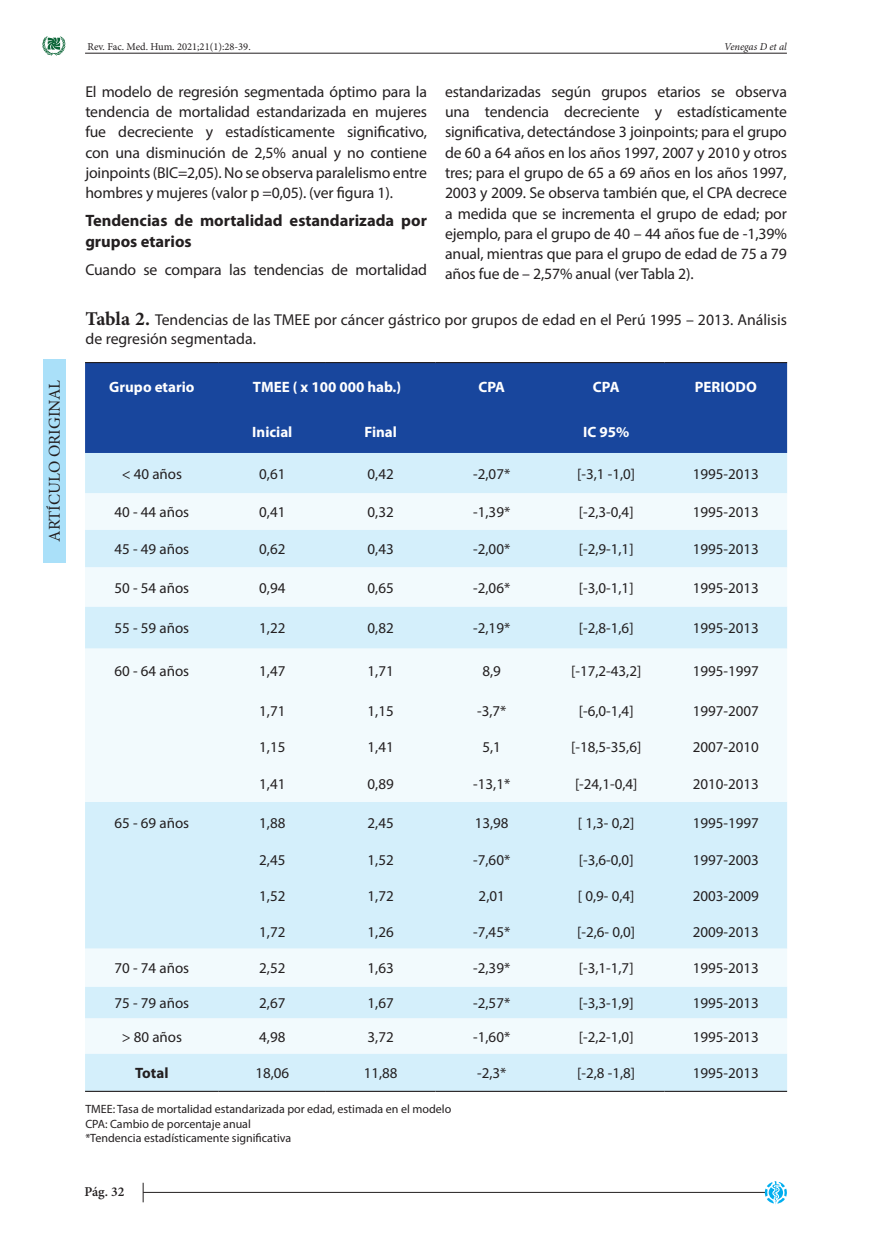
<style>
.page{position:relative;width:872px;height:1234px;background:#fff}
.page>*{position:absolute;margin:0;border:0;box-sizing:border-box;transform-origin:0 0}
.PARRAFO_OK{font:700 16.5px/20.2px "Myriad Pro";color:#231f20}
.t1{font:16.5px "Minion Pro";letter-spacing:-.005em;color:#231f20}
.PARRAFO_OK-2{font:15.75px/20.2px "Myriad Pro";letter-spacing:-.01em;color:#231f20;text-align:justify}
.t2{font:15px "Myriad Pro";color:#231f20}
.t3{font:700 15px "Myriad Pro";color:#fff}
.t4{font:700 15px "Myriad Pro";color:#231f20}
.t5{font:600 13.5px "Minion Pro";color:#231f20}
.t6{font:12px "Myriad Pro";color:#231f20}
.t7{font:10.5px "Minion Pro";color:#231f20}
.t8{font:italic 10.5px "Minion Pro";letter-spacing:-.005em;color:#231f20}
.s1{font-family:"Minion Pro";font-weight:700;font-size:19.5px}
</style>
<div class="page">
<div style="left:43px;top:359px;width:22px;height:203px;background:#aae0f9"></div>
<hr style="left:85px;top:53px;width:702px;height:1px;background:#231f20">
<svg style="left:42px;top:36px;width:24px;height:20px"></svg>
<hr style="left:143px;top:1191px;width:622px;height:1px;background:#231f20">
<svg style="left:764px;top:1181px;width:23px;height:23px"></svg>
<svg style="left:143px;top:1182px;width:1px;height:19px"></svg>
<div style="left:85px;top:363px;width:702px;height:90px;background:#18469d"></div>
<div style="left:85px;top:453px;width:702px;height:637px;background:#d4effb"></div>
<svg style="left:85px;top:493px;width:702px;height:560px;fill:#f2fafd"></svg>
<hr style="left:85px;top:362px;width:134px;height:1px;background:#231f20">
<hr style="left:219px;top:362px;width:107px;height:1px;background:#231f20">
<hr style="left:326px;top:362px;width:109px;height:1px;background:#231f20">
<hr style="left:435px;top:362px;width:113px;height:1px;background:#231f20">
<hr style="left:548px;top:362px;width:116px;height:1px;background:#231f20">
<hr style="left:664px;top:362px;width:123px;height:1px;background:#231f20">
<hr style="left:85px;top:1090px;width:134px;height:1px;background:#231f20">
<hr style="left:219px;top:1090px;width:107px;height:1px;background:#231f20">
<hr style="left:326px;top:1090px;width:109px;height:1px;background:#231f20">
<hr style="left:435px;top:1090px;width:113px;height:1px;background:#231f20">
<hr style="left:548px;top:1090px;width:116px;height:1px;background:#231f20">
<hr style="left:664px;top:1090px;width:123px;height:1px;background:#231f20">
<p class="t1" style="left:43px;top:541px;width:163px;rotate:-90deg">ARTÍCULO ORIGINAL</p>
<p class="t7" style="left:87px;top:40px;width:165px">Rev. Fac. Med. Hum. 2021;21(1):28-39.</p>
<p class="t8" style="left:724px;top:40px;width:64px">Venegas D et al</p>
<p class="PARRAFO_OK-2" style="left:85px;top:81px;width:343px">El modelo de regresión segmentada óptimo para la tendencia de mortalidad estandarizada en mujeres fue decreciente y estadísticamente significativo, con una disminución de 2,5% anual y no contiene joinpoints (BIC=2,05). No se observa paralelismo entre hombres y mujeres (valor p =0,05). (ver figura 1).</p>
<p class="PARRAFO_OK" style="left:85px;top:210px;width:343px">Tendencias de mortalidad estandarizada por grupos etarios</p>
<p class="PARRAFO_OK-2" style="left:85px;top:259px;width:343px">Cuando se compara las tendencias de mortalidad</p>
<p class="PARRAFO_OK-2" style="left:445px;top:81px;width:343px">estandarizadas según grupos etarios se observa una tendencia decreciente y estadísticamente significativa, detectándose 3 joinpoints; para el grupo de 60 a 64 años en los años 1997, 2007 y 2010 y otros tres; para el grupo de 65 a 69 años en los años 1997, 2003 y 2009. Se observa también que, el CPA decrece a medida que se incrementa el grupo de edad; por ejemplo, para el grupo de 40 – 44 años fue de -1,39% anual, mientras que para el grupo de edad de 75 a 79 años fue de – 2,57% anual (ver Tabla 2).</p>
<p class="PARRAFO_OK-2" style="left:86px;top:310px;width:703px;line-height:18.9px"><span class="s1">Tabla 2.</span> Tendencias de las TMEE por cáncer gástrico por grupos de edad en el Perú 1995 – 2013. Análisis de regresión segmentada.</p>
<p class="t3" style="left:109px;top:377px;width:87px">Grupo etario</p>
<p class="t3" style="left:253px;top:377px;width:150px">TMEE ( x 100 000 hab.)</p>
<p class="t3" style="left:478px;top:377px;width:28px">CPA</p>
<p class="t3" style="left:593px;top:377px;width:28px">CPA</p>
<p class="t3" style="left:695px;top:377px;width:63px">PERIODO</p>
<p class="t3" style="left:252px;top:422px;width:42px">Inicial</p>
<p class="t3" style="left:364px;top:422px;width:34px">Final</p>
<p class="t3" style="left:583px;top:422px;width:48px">IC 95%</p>
<p class="t2" style="left:122px;top:464px;width:62px">&lt; 40 años</p>
<p class="t2" style="left:259px;top:464px;width:28px">0,61</p>
<p class="t2" style="left:367px;top:464px;width:28px">0,42</p>
<p class="t2" style="left:473px;top:464px;width:39px">-2,07*</p>
<p class="t2" style="left:577px;top:464px;width:59px">[-3,1 -1,0]</p>
<p class="t2" style="left:692px;top:464px;width:68px">1995-2013</p>
<p class="t2" style="left:115px;top:502px;width:76px">40 - 44 años</p>
<p class="t2" style="left:259px;top:502px;width:28px">0,41</p>
<p class="t2" style="left:367px;top:502px;width:28px">0,32</p>
<p class="t2" style="left:473px;top:502px;width:39px">-1,39*</p>
<p class="t2" style="left:579px;top:502px;width:56px">[-2,3-0,4]</p>
<p class="t2" style="left:692px;top:502px;width:68px">1995-2013</p>
<p class="t2" style="left:115px;top:539px;width:76px">45 - 49 años</p>
<p class="t2" style="left:259px;top:539px;width:28px">0,62</p>
<p class="t2" style="left:367px;top:539px;width:28px">0,43</p>
<p class="t2" style="left:473px;top:539px;width:39px">-2,00*</p>
<p class="t2" style="left:579px;top:539px;width:56px">[-2,9-1,1]</p>
<p class="t2" style="left:692px;top:539px;width:68px">1995-2013</p>
<p class="t2" style="left:115px;top:578px;width:76px">50 - 54 años</p>
<p class="t2" style="left:259px;top:578px;width:28px">0,94</p>
<p class="t2" style="left:367px;top:578px;width:28px">0,65</p>
<p class="t2" style="left:473px;top:578px;width:39px">-2,06*</p>
<p class="t2" style="left:579px;top:578px;width:56px">[-3,0-1,1]</p>
<p class="t2" style="left:692px;top:578px;width:68px">1995-2013</p>
<p class="t2" style="left:115px;top:618px;width:76px">55 - 59 años</p>
<p class="t2" style="left:259px;top:618px;width:28px">1,22</p>
<p class="t2" style="left:367px;top:618px;width:28px">0,82</p>
<p class="t2" style="left:473px;top:618px;width:39px">-2,19*</p>
<p class="t2" style="left:579px;top:618px;width:56px">[-2,8-1,6]</p>
<p class="t2" style="left:692px;top:618px;width:68px">1995-2013</p>
<p class="t2" style="left:115px;top:661px;width:76px">60 - 64 años</p>
<p class="t2" style="left:259px;top:661px;width:28px">1,47</p>
<p class="t2" style="left:367px;top:661px;width:28px">1,71</p>
<p class="t2" style="left:482px;top:661px;width:20px">8,9</p>
<p class="t2" style="left:571px;top:661px;width:72px">[-17,2-43,2]</p>
<p class="t2" style="left:692px;top:661px;width:68px">1995-1997</p>
<p class="t2" style="left:259px;top:701px;width:28px">1,71</p>
<p class="t2" style="left:367px;top:701px;width:28px">1,15</p>
<p class="t2" style="left:477px;top:701px;width:31px">-3,7*</p>
<p class="t2" style="left:579px;top:701px;width:56px">[-6,0-1,4]</p>
<p class="t2" style="left:692px;top:701px;width:68px">1997-2007</p>
<p class="t2" style="left:259px;top:737px;width:28px">1,15</p>
<p class="t2" style="left:367px;top:737px;width:28px">1,41</p>
<p class="t2" style="left:482px;top:737px;width:20px">5,1</p>
<p class="t2" style="left:571px;top:737px;width:72px">[-18,5-35,6]</p>
<p class="t2" style="left:692px;top:737px;width:68px">2007-2010</p>
<p class="t2" style="left:259px;top:774px;width:28px">1,41</p>
<p class="t2" style="left:367px;top:774px;width:28px">0,89</p>
<p class="t2" style="left:473px;top:774px;width:39px">-13,1*</p>
<p class="t2" style="left:575px;top:774px;width:64px">[-24,1-0,4]</p>
<p class="t2" style="left:692px;top:774px;width:68px">2010-2013</p>
<p class="t2" style="left:115px;top:813px;width:76px">65 - 69 años</p>
<p class="t2" style="left:259px;top:813px;width:28px">1,88</p>
<p class="t2" style="left:367px;top:813px;width:28px">2,45</p>
<p class="t2" style="left:475px;top:813px;width:35px">13,98</p>
<p class="t2" style="left:578px;top:813px;width:58px">[ 1,3- 0,2]</p>
<p class="t2" style="left:692px;top:813px;width:68px">1995-1997</p>
<p class="t2" style="left:259px;top:850px;width:28px">2,45</p>
<p class="t2" style="left:367px;top:850px;width:28px">1,52</p>
<p class="t2" style="left:473px;top:850px;width:39px">-7,60*</p>
<p class="t2" style="left:579px;top:850px;width:56px">[-3,6-0,0]</p>
<p class="t2" style="left:692px;top:850px;width:68px">1997-2003</p>
<p class="t2" style="left:259px;top:886px;width:28px">1,52</p>
<p class="t2" style="left:367px;top:886px;width:28px">1,72</p>
<p class="t2" style="left:478px;top:886px;width:28px">2,01</p>
<p class="t2" style="left:578px;top:886px;width:58px">[ 0,9- 0,4]</p>
<p class="t2" style="left:692px;top:886px;width:68px">2003-2009</p>
<p class="t2" style="left:259px;top:922px;width:28px">1,72</p>
<p class="t2" style="left:367px;top:922px;width:28px">1,26</p>
<p class="t2" style="left:473px;top:922px;width:39px">-7,45*</p>
<p class="t2" style="left:577px;top:922px;width:59px">[-2,6- 0,0]</p>
<p class="t2" style="left:692px;top:922px;width:68px">2009-2013</p>
<p class="t2" style="left:115px;top:958px;width:76px">70 - 74 años</p>
<p class="t2" style="left:259px;top:958px;width:28px">2,52</p>
<p class="t2" style="left:367px;top:958px;width:28px">1,63</p>
<p class="t2" style="left:473px;top:958px;width:39px">-2,39*</p>
<p class="t2" style="left:579px;top:958px;width:56px">[-3,1-1,7]</p>
<p class="t2" style="left:692px;top:958px;width:68px">1995-2013</p>
<p class="t2" style="left:115px;top:993px;width:76px">75 - 79 años</p>
<p class="t2" style="left:259px;top:993px;width:28px">2,67</p>
<p class="t2" style="left:367px;top:993px;width:28px">1,67</p>
<p class="t2" style="left:473px;top:993px;width:39px">-2,57*</p>
<p class="t2" style="left:579px;top:993px;width:56px">[-3,3-1,9]</p>
<p class="t2" style="left:692px;top:993px;width:68px">1995-2013</p>
<p class="t2" style="left:122px;top:1027px;width:62px">&gt; 80 años</p>
<p class="t2" style="left:259px;top:1027px;width:28px">4,98</p>
<p class="t2" style="left:367px;top:1027px;width:28px">3,72</p>
<p class="t2" style="left:473px;top:1027px;width:39px">-1,60*</p>
<p class="t2" style="left:579px;top:1027px;width:56px">[-2,2-1,0]</p>
<p class="t2" style="left:692px;top:1027px;width:68px">1995-2013</p>
<p class="t4" style="left:135px;top:1062px;width:35px">Total</p>
<p class="t2" style="left:255px;top:1063px;width:35px">18,06</p>
<p class="t2" style="left:364px;top:1063px;width:35px">11,88</p>
<p class="t2" style="left:477px;top:1063px;width:31px">-2,3*</p>
<p class="t2" style="left:577px;top:1063px;width:59px">[-2,8 -1,8]</p>
<p class="t2" style="left:692px;top:1063px;width:68px">1995-2013</p>
<p class="t6" style="left:85px;top:1101px;width:367px">TMEE: Tasa de mortalidad estandarizada por edad, estimada en el modelo</p>
<p class="t6" style="left:85px;top:1115px;width:167px">CPA: Cambio de porcentaje anual</p>
<p class="t6" style="left:85px;top:1130px;width:207px">*Tendencia estadísticamente significativa</p>
<p class="t5" style="left:84px;top:1181px;width:41px">Pág. 32</p>
</div>
